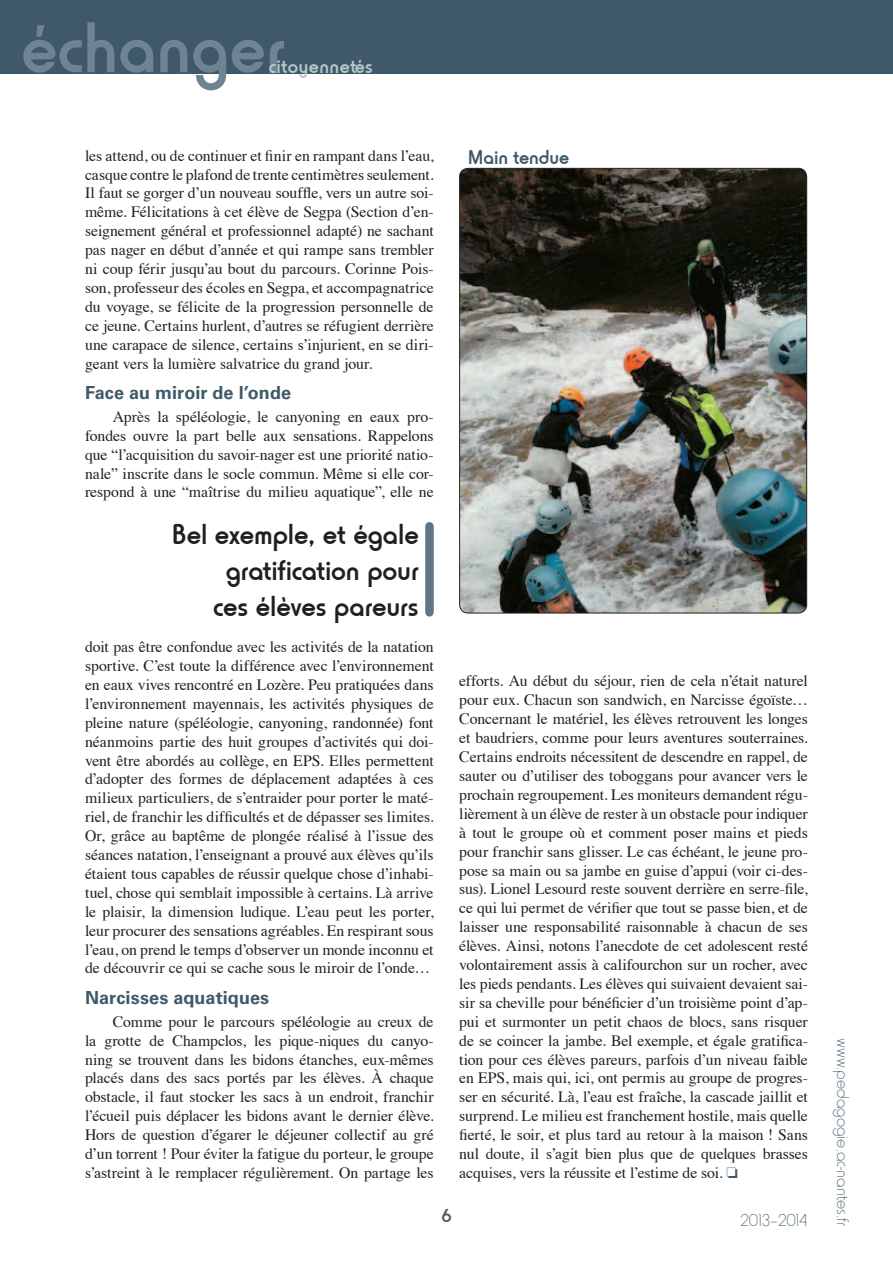
<style>
.page{position:relative;width:893px;height:1263px;background:#fff}
.page>*{position:absolute;margin:0;border:0;box-sizing:border-box;transform-origin:0 0}
.t1{font:500 75px "Horatio D";color:#6e8492}
.t2{font:500 30px/36px "Horatio D";letter-spacing:-.005em;color:#231f20;text-align:right}
.t3{font:500 21px "Horatio D";letter-spacing:.02em;color:#b8c5ce}
.t4{font:500 21px "Horatio D";letter-spacing:-.005em;color:#405968}
.t5{font:500 19.5px "Horatio D";color:#57585a}
.t6{font:700 18px "Univers";letter-spacing:.005em;color:#405968}
.t7{font:18px "Horatio D Ligh";color:#405968}
.t8{font:15.75px/18.9px "Times";letter-spacing:-.005em;color:#231f20;text-align:justify}
.s1{color:#405968}
</style>
<div class="page">
<div style="left:0;top:0;width:893px;height:74px;background:#405968"></div>
<img style="left:460px;top:168px;width:347px;height:445px">
<div style="left:425px;top:526px;width:9px;height:86px;background:#5f7685"></div>
<h1 class="t1" style="left:21px;top:5px;width:266px">échanger</h1>
<h3 class="t3" style="left:269px;top:54px;width:105px">citoyennetés</h3>
<p class="t8" style="left:85px;top:145px;width:350px">les attend, ou de continuer et finir en rampant dans l’eau, casque contre le plafond de trente centimètres seulement.<br>Il faut se gorger d’un nouveau souffle, vers un autre soi&shy;même. Félicitations à cet élève de Segpa (Section d’en&shy;seignement général et professionnel adapté) ne sachant pas nager en début d’année et qui rampe sans trembler ni coup férir jusqu’au bout du parcours. Corinne Pois&shy;son, professeur des écoles en Segpa, et accompagnatrice du voyage, se félicite de la progression personnelle de ce jeune. Certains hurlent, d’autres se réfugient derrière une carapace de silence, certains s’injurient, en se diri&shy;geant vers la lumière salvatrice du grand jour.</p>
<p class="t6" style="left:85px;top:382px;width:208px">Face au miroir de l’onde</p>
<p class="t8" style="left:85px;top:406px;width:350px;text-indent:28px">Après la spéléologie, le canyoning en eaux pro&shy;fondes ouvre la part belle aux sensations. Rappelons que “l’acquisition du savoir-nager est une priorité natio&shy;nale” inscrite dans le socle commun. Même si elle cor&shy;respond à une “maîtrise du milieu aquatique”, elle ne</p>
<h2 class="t2" style="left:172px;top:517px;width:249px">Bel exemple, et égale gratification pour<br>ces élèves pareurs</h2>
<p class="t8" style="left:85px;top:636px;width:350px">doit pas être confondue avec les activités de la natation sportive. C’est toute la différence avec l’environnement en eaux vives rencontré en Lozère. Peu pratiquées dans l’environnement mayennais, les activités physiques de pleine nature (spéléologie, canyoning, randonnée) font néanmoins partie des huit groupes d’activités qui doi&shy;vent être abordés au collège, en EPS. Elles permettent d’adopter des formes de déplacement adaptées à ces milieux particuliers, de s’entraider pour porter le maté&shy;riel, de franchir les difficultés et de dépasser ses limites.<br>Or, grâce au baptême de plongée réalisé à l’issue des séances natation, l’enseignant a prouvé aux élèves qu’ils étaient tous capables de réussir quelque chose d’inhabi&shy;tuel, chose qui semblait impossible à certains. Là arrive le plaisir, la dimension ludique. L’eau peut les porter, leur procurer des sensations agréables. En respirant sous l’eau, on prend le temps d’observer un monde inconnu et de découvrir ce qui se cache sous le miroir de l’onde…</p>
<p class="t6" style="left:85px;top:987px;width:186px">Narcisses aquatiques</p>
<p class="t8" style="left:85px;top:1011px;width:350px;text-indent:28px">Comme pour le parcours spéléologie au creux de la grotte de Champclos, les pique-niques du canyo&shy;ning se trouvent dans les bidons étanches, eux-mêmes placés dans des sacs portés par les élèves. À chaque obstacle, il faut stocker les sacs à un endroit, franchir l’écueil puis déplacer les bidons avant le dernier élève.<br>Hors de question d’égarer le déjeuner collectif au gré d’un torrent ! Pour éviter la fatigue du porteur, le groupe s’astreint à le remplacer régulièrement. On partage les</p>
<h3 class="t4" style="left:468px;top:145px;width:103px">Main tendue</h3>
<p class="t8" style="left:459px;top:670px;width:350px">efforts. Au début du séjour, rien de cela n’était naturel pour eux. Chacun son sandwich, en Narcisse égoïste… Concernant le matériel, les élèves retrouvent les longes et baudriers, comme pour leurs aventures souterraines.<br>Certains endroits nécessitent de descendre en rappel, de sauter ou d’utiliser des toboggans pour avancer vers le prochain regroupement. Les moniteurs demandent régu&shy;lièrement à un élève de rester à un obstacle pour indiquer à tout le groupe où et comment poser mains et pieds pour franchir sans glisser. Le cas échéant, le jeune pro&shy;pose sa main ou sa jambe en guise d’appui (voir ci-des&shy;sus). Lionel Lesourd reste souvent derrière en serre-file, ce qui lui permet de vérifier que tout se passe bien, et de laisser une responsabilité raisonnable à chacun de ses élèves. Ainsi, notons l’anecdote de cet adolescent resté volontairement assis à califourchon sur un rocher, avec les pieds pendants. Les élèves qui suivaient devaient sai&shy;sir sa cheville pour bénéficier d’un troisième point d’ap&shy;pui et surmonter un petit chaos de blocs, sans risquer de se coincer la jambe. Bel exemple, et égale gratifica&shy;tion pour ces élèves pareurs, parfois d’un niveau faible en EPS, mais qui, ici, ont permis au groupe de progres&shy;ser en sécurité. Là, l’eau est fraîche, la cascade jaillit et surprend. Le milieu est franchement hostile, mais quelle fierté, le soir, et plus tard au retour à la maison ! Sans nul doute, il s’agit bien plus que de quelques brasses acquises, vers la réussite et l’estime de soi. <span class="s1">□</span></p>
<p class="t5" style="left:442px;top:1205px;width:11px">6</p>
<p class="t7" style="left:741px;top:1210px;width:69px">2013–2014</p>
<p class="t7" style="left:853px;top:1038px;width:189px;rotate:90deg">www.pedagogie.ac-nantes.fr</p>
</div>
